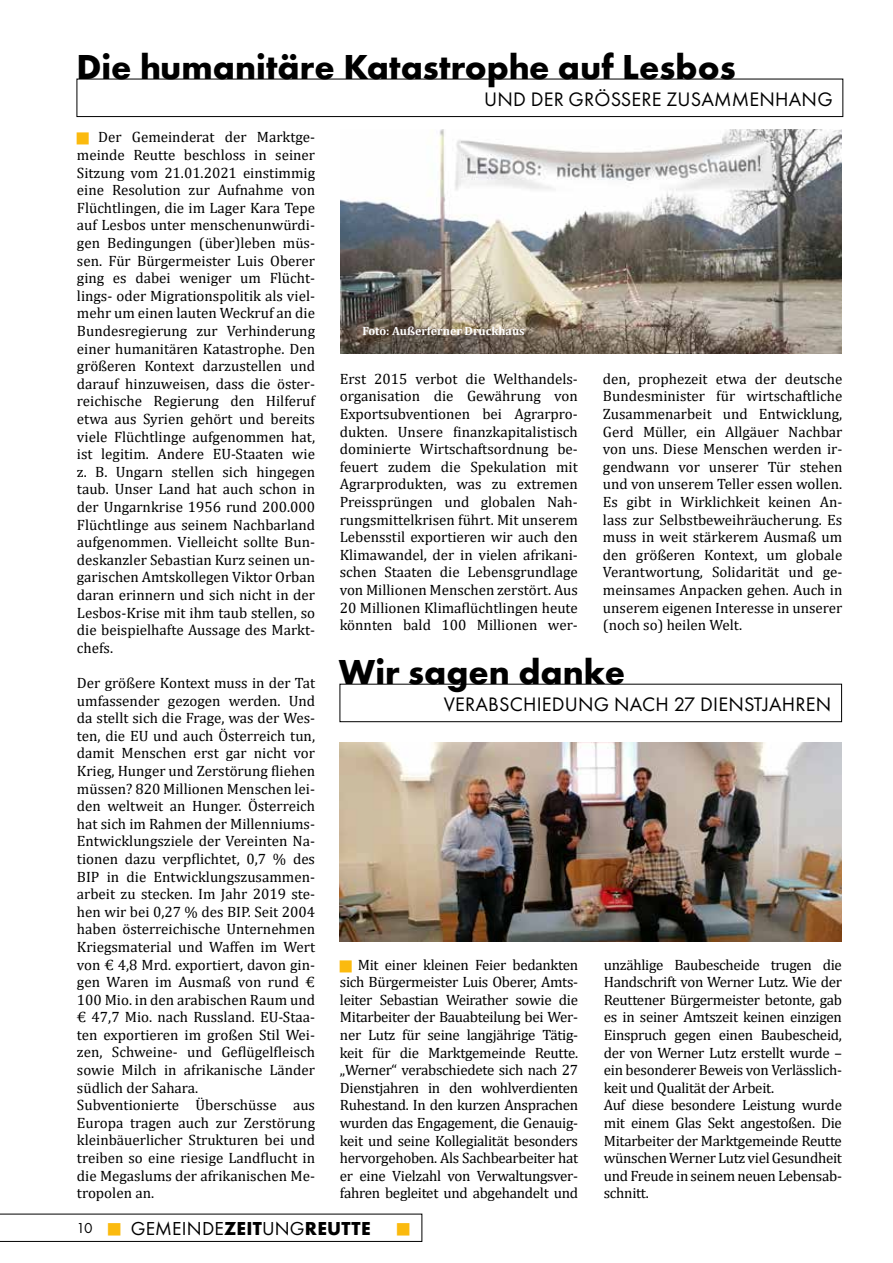
<style>
.page{position:relative;width:893px;height:1263px;background:#fff}
.page>*{position:absolute;margin:0;border:0;box-sizing:border-box;transform-origin:0 0}
.t1{font:700 36px "Futura PT";color:#000}
.t2{font:20.25px "Futura PT";letter-spacing:.01em;color:#000}
.t3{font:19.5px "Futura PT";letter-spacing:.01em;color:#000}
.t4{font:15px/17.5px "Cambria";color:#000;text-align:justify}
.t5{font:15px/17.5px "Cambria";letter-spacing:-.02em;color:#000}
.t6{font:15px "Futura PT";color:#000}
.t7{font:700 12px "Cambria";color:#fff}
.s1{font-weight:700}
</style>
<div class="page">
<div style="left:77px;top:79px;width:766px;height:38px;border:1px solid #000"></div>
<img style="left:340px;top:130px;width:502px;height:223px">
<div style="left:340px;top:684px;width:502px;height:38px;border:1px solid #000"></div>
<img style="left:340px;top:742px;width:501px;height:199px">
<svg style="left:0;top:1214px;width:422px;height:27px"></svg>
<h1 class="t1" style="left:77px;top:43px;width:660px">Die humanitäre Katastrophe auf Lesbos</h1>
<h2 class="t2" style="left:484px;top:87px;width:350px">UND DER GRÖSSERE ZUSAMMENHANG</h2>
<p class="t4" style="left:77px;top:128px;width:240px;text-indent:21px">Der Gemeinderat der Marktge&shy;meinde Reutte beschloss in seiner Sitzung vom 21.01.2021 einstimmig eine Resolution zur Aufnahme von Flüchtlingen, die im Lager Kara Tepe auf Lesbos unter menschenunwürdi&shy;gen Bedingungen (über)leben müs&shy;sen. Für Bürgermeister Luis Oberer ging es dabei weniger um Flücht&shy;lings- oder Migrationspolitik als viel&shy;mehr um einen lauten Weckruf an die Bundesregierung zur Verhinderung einer humanitären Katastrophe. Den größeren Kontext darzustellen und darauf hinzuweisen, dass die öster&shy;reichische Regierung den Hilferuf etwa aus Syrien gehört und bereits viele Flüchtlinge aufgenommen hat, ist legitim. Andere EU-Staaten wie z. B. Ungarn stellen sich hingegen taub. Unser Land hat auch schon in der Ungarnkrise 1956 rund 200.000<br>Flüchtlinge aus seinem Nachbarland aufgenommen. Vielleicht sollte Bun&shy;deskanzler Sebastian Kurz seinen un&shy;garischen Amtskollegen Viktor Orban daran erinnern und sich nicht in der Lesbos-Krise mit ihm taub stellen, so die beispielhafte Aussage des Markt&shy;chefs.</p>
<p class="t4" style="left:77px;top:674px;width:240px;text-align:left">Der größere Kontext muss in der Tat umfassender gezogen werden. Und da stellt sich die Frage, was der Wes&shy;ten, die EU und auch Österreich tun, damit Menschen erst gar nicht vor Krieg, Hunger und Zerstörung fliehen müssen? 820 Millionen Menschen lei&shy;den weltweit an Hunger. Österreich hat sich im Rahmen der Millenniums-Entwicklungsziele der Vereinten Na&shy;tionen dazu verpflichtet, 0,7 % des BIP in die Entwicklungszusammen&shy;arbeit zu stecken. Im Jahr 2019 ste&shy;hen wir bei 0,27 % des BIP. Seit 2004 haben österreichische Unternehmen Kriegsmaterial und Waffen im Wert von € 4,8 Mrd. exportiert, davon gin&shy;gen Waren im Ausmaß von rund € 100 Mio. in den arabischen Raum und € 47,7 Mio. nach Russland. EU-Staa&shy;ten exportieren im großen Stil Wei&shy;zen, Schweine- und Geflügelfleisch sowie Milch in afrikanische Länder südlich der Sahara.<br>Subventionierte Überschüsse aus Europa tragen auch zur Zerstörung kleinbäuerlicher Strukturen bei und treiben so eine riesige Landflucht in die Megaslums der afrikanischen Me&shy;tropolen an.</p>
<p class="t7" style="left:362px;top:322px;width:164px">Foto: Außerferner Druckhaus</p>
<p class="t4" style="left:340px;top:370px;width:240px">Erst 2015 verbot die Welthandels&shy;organisation die Gewährung von Exportsubventionen bei Agrarpro&shy;dukten. Unsere finanzkapitalistisch dominierte Wirtschaftsordnung be&shy;feuert zudem die Spekulation mit Agrarprodukten, was zu extremen Preissprüngen und globalen Nah&shy;rungsmittelkrisen führt. Mit unserem Lebensstil exportieren wir auch den Klimawandel, der in vielen afrikani&shy;schen Staaten die Lebensgrundlage von Millionen Menschen zerstört. Aus 20 Millionen Klimaflüchtlingen heute könnten bald 100 Millionen wer-</p>
<p class="t4" style="left:603px;top:370px;width:241px">den, prophezeit etwa der deutsche Bundesminister für wirtschaftliche Zusammenarbeit und Entwicklung, Gerd Müller, ein Allgäuer Nachbar von uns. Diese Menschen werden ir&shy;gendwann vor unserer Tür stehen und von unserem Teller essen wollen.<br>Es gibt in Wirklichkeit keinen An&shy;lass zur Selbstbeweihräucherung. Es muss in weit stärkerem Ausmaß um den größeren Kontext, um globale Verantwortung, Solidarität und ge&shy;meinsames Anpacken gehen. Auch in unserem eigenen Interesse in unserer (noch so) heilen Welt.</p>
<h1 class="t1" style="left:339px;top:648px;width:288px">Wir sagen danke</h1>
<h2 class="t2" style="left:444px;top:692px;width:389px">VERABSCHIEDUNG NACH 27 DIENSTJAHREN</h2>
<p class="t4" style="left:340px;top:955px;width:240px;text-indent:18px">Mit einer kleinen Feier bedankten sich Bürgermeister Luis Oberer, Amts&shy;leiter Sebastian Weirather sowie die Mitarbeiter der Bauabteilung bei Wer&shy;ner Lutz für seine langjährige Tätig&shy;keit für die Marktgemeinde Reutte. „Werner“ verabschiedete sich nach 27<br>Dienstjahren in den wohlverdienten Ruhestand. In den kurzen Ansprachen wurden das Engagement, die Genauig&shy;keit und seine Kollegialität besonders hervorgehoben. Als Sachbearbeiter hat er eine Vielzahl von Verwaltungsver&shy;fahren begleitet und abgehandelt und</p>
<p class="t5" style="left:604px;top:955px;width:240px">unzählige Baubescheide trugen die Handschrift von Werner Lutz. Wie der Reuttener Bürgermeister betonte, gab es in seiner Amtszeit keinen einzigen Einspruch gegen einen Baubescheid, der von Werner Lutz erstellt wurde – ein besonderer Beweis von Verlässlich&shy;keit und Qualität der Arbeit.<br>Auf diese besondere Leistung wurde mit einem Glas Sekt angestoßen. Die Mitarbeiter der Marktgemeinde Reutte wünschen Werner Lutz viel Gesundheit und Freude in seinem neuen Lebensab&shy;schnitt.</p>
<p class="t6" style="left:77px;top:1219px;width:18px">10</p>
<h3 class="t3" style="left:131px;top:1217px;width:241px">GEMEINDE<span class="s1">ZEIT</span>UNG<span class="s1">REUTTE</span></h3>
</div>
